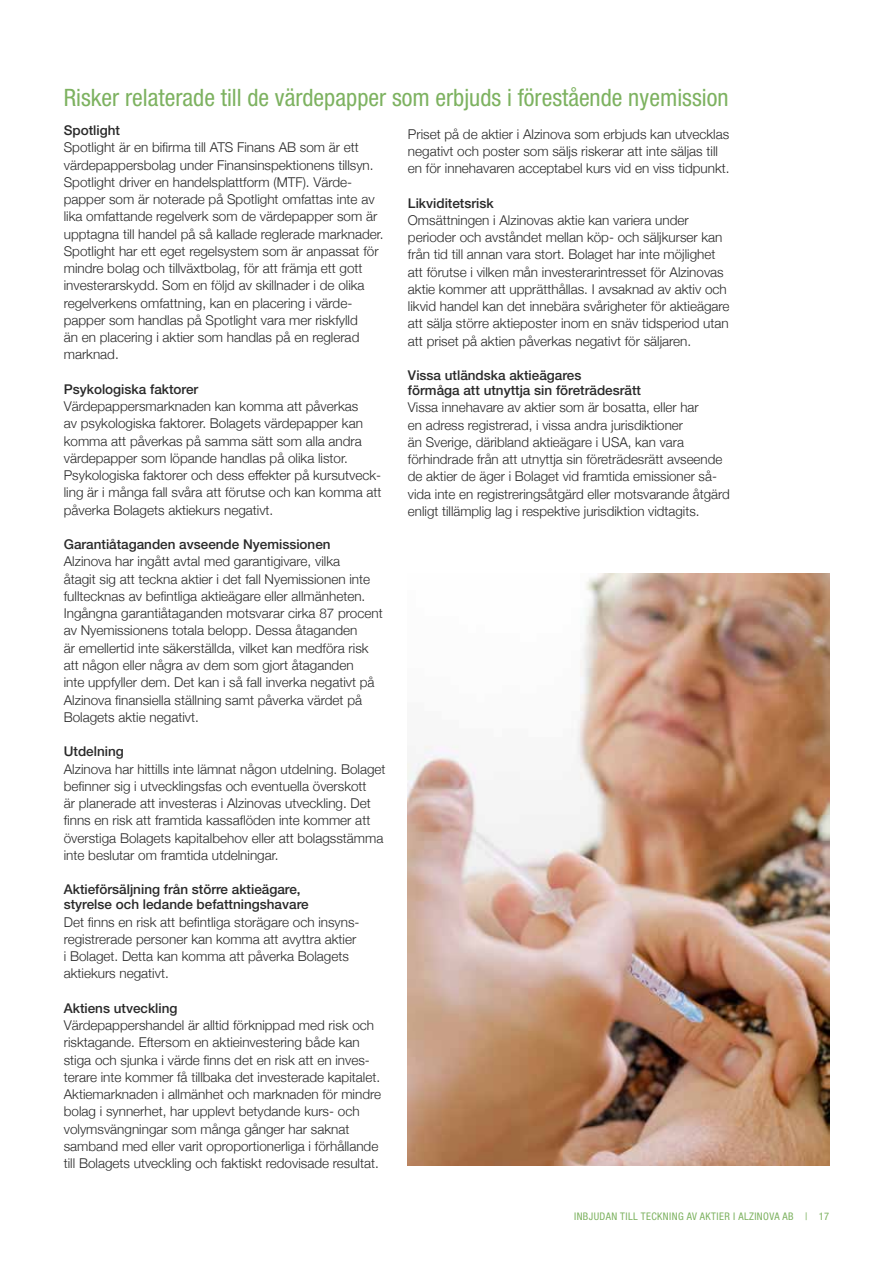
<style>
.page{position:relative;width:893px;height:1263px;background:#fff}
.page>*{position:absolute;margin:0;border:0;box-sizing:border-box;transform-origin:0 0}
.t1{font:condensed 24px "Helvetica Neue";color:#7db260}
.t2{font:300 13.5px/17.2px "Helvetica Neue";color:#292929}
.t3{font:500 13.5px/15px "Helvetica Neue LT Std";color:#292929}
.t4{font:condensed 10.5px "Helvetica Neue";letter-spacing:.04em;color:#7db260}
</style>
<div class="page">
<img style="left:408px;top:573px;width:421px;height:592px">
<h1 class="t1" style="left:64px;top:84px;width:666px">Risker relaterade till de värdepapper som erbjuds i förestående nyemission</h1>
<p class="t3" style="left:64px;top:123px;width:58px">Spotlight</p>
<p class="t2" style="left:64px;top:138px;width:321px">Spotlight är en bifirma till ATS Finans AB som är ett värdepappersbolag under Finansinspektionens tillsyn.<br>Spotlight driver en handelsplattform (MTF). Värde&shy;papper som är noterade på Spotlight omfattas inte av lika omfattande regelverk som de värdepapper som är upptagna till handel på så kallade reglerade marknader.<br>Spotlight har ett eget regelsystem som är anpassat för mindre bolag och tillväxtbolag, för att främja ett gott investerarskydd. Som en följd av skillnader i de olika regelverkens omfattning, kan en placering i värde&shy;papper som handlas på Spotlight vara mer riskfylld<br>än en placering i aktier som handlas på en reglerad marknad.</p>
<p class="t3" style="left:64px;top:381px;width:136px">Psykologiska faktorer</p>
<p class="t2" style="left:64px;top:397px;width:319px">Värdepappersmarknaden kan komma att påverkas<br>av psykologiska faktorer. Bolagets värdepapper kan komma att påverkas på samma sätt som alla andra värdepapper som löpande handlas på olika listor.<br>Psykologiska faktorer och dess effekter på kursutveck&shy;ling är i många fall svåra att förutse och kan komma att påverka Bolagets aktiekurs negativt.</p>
<p class="t3" style="left:64px;top:537px;width:268px">Garantiåtaganden avseende Nyemissionen</p>
<p class="t2" style="left:64px;top:552px;width:320px">Alzinova har ingått avtal med garantigivare, vilka<br>åtagit sig att teckna aktier i det fall Nyemissionen inte fulltecknas av befintliga aktieägare eller allmänheten.<br>Ingångna garantiåtaganden motsvarar cirka 87 procent av Nyemissionens totala belopp. Dessa åtaganden<br>är emellertid inte säkerställda, vilket kan medföra risk att någon eller några av dem som gjort åtaganden<br>inte uppfyller dem. Det kan i så fall inverka negativt på Alzinova finansiella ställning samt påverka värdet på Bolagets aktie negativt.</p>
<p class="t3" style="left:64px;top:744px;width:62px">Utdelning</p>
<p class="t2" style="left:64px;top:759px;width:323px">Alzinova har hittills inte lämnat någon utdelning. Bolaget befinner sig i utvecklingsfas och eventuella överskott<br>är planerade att investeras i Alzinovas utveckling. Det finns en risk att framtida kassaflöden inte kommer att överstiga Bolagets kapitalbehov eller att bolagsstämma inte beslutar om framtida utdelningar.</p>
<p class="t3" style="left:64px;top:882px;width:246px">Aktieförsäljning från större aktieägare, styrelse och ledande befattningshavare</p>
<p class="t2" style="left:64px;top:912px;width:296px">Det finns en risk att befintliga storägare och insyns&shy;registrerade personer kan komma att avyttra aktier i Bolaget. Detta kan komma att påverka Bolagets aktiekurs negativt.</p>
<p class="t3" style="left:64px;top:1000px;width:115px">Aktiens utveckling</p>
<p class="t2" style="left:64px;top:1016px;width:319px">Värdepappershandel är alltid förknippad med risk och risktagande. Eftersom en aktieinvestering både kan stiga och sjunka i värde finns det en risk att en inves&shy;terare inte kommer få tillbaka det investerade kapitalet.<br>Aktiemarknaden i allmänhet och marknaden för mindre bolag i synnerhet, har upplevt betydande kurs- och volymsvängningar som många gånger har saknat samband med eller varit oproportionerliga i förhållande till Bolagets utveckling och faktiskt redovisade resultat.</p>
<p class="t2" style="left:408px;top:124px;width:323px">Priset på de aktier i Alzinova som erbjuds kan utvecklas negativt och poster som säljs riskerar att inte säljas till en för innehavaren acceptabel kurs vid en viss tidpunkt.</p>
<p class="t3" style="left:408px;top:195px;width:87px">Likviditetsrisk</p>
<p class="t2" style="left:408px;top:211px;width:323px">Omsättningen i Alzinovas aktie kan variera under perioder och avståndet mellan köp- och säljkurser kan från tid till annan vara stort. Bolaget har inte möjlighet att förutse i vilken mån investerarintresset för Alzinovas aktie kommer att upprätthållas. I avsaknad av aktiv och likvid handel kan det innebära svårigheter för aktieägare att sälja större aktieposter inom en snäv tidsperiod utan att priset på aktien påverkas negativt för säljaren.</p>
<p class="t3" style="left:408px;top:368px;width:235px">Vissa utländska aktieägares<br>förmåga att utnyttja sin företrädesrätt</p>
<p class="t2" style="left:408px;top:398px;width:323px">Vissa innehavare av aktier som är bosatta, eller har<br>en adress registrerad, i vissa andra jurisdiktioner<br>än Sverige, däribland aktieägare i USA, kan vara förhindrade från att utnyttja sin företrädesrätt avseende de aktier de äger i Bolaget vid framtida emissioner så&shy;vida inte en registreringsåtgärd eller motsvarande åtgärd enligt tillämplig lag i respektive jurisdiktion vidtagits.</p>
<p class="t4" style="left:574px;top:1210px;width:257px">INBJUDAN TILL TECKNING AV AKTIER I ALZINOVA AB | 17</p>
</div>
